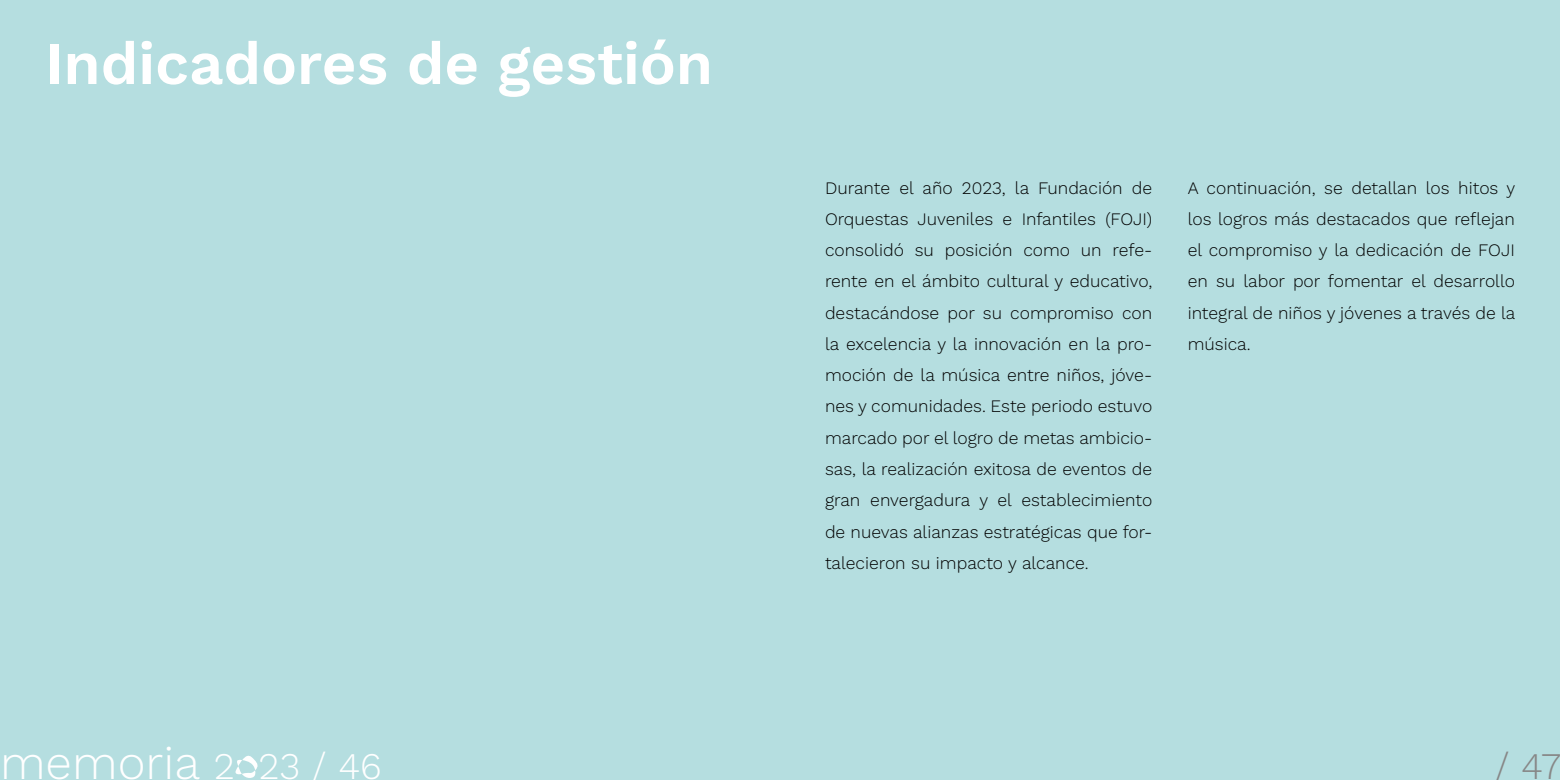
<style>
.page{position:relative;width:1560px;height:780px;background:#fff}
.page>*{position:absolute;margin:0;border:0;box-sizing:border-box;transform-origin:0 0}
.t1{font:600 60px "Work Sans";color:#fff}
.t2{font:47.5px "Work Sans";color:#fff}
.t3{font:37.5px "Work Sans";color:#878787}
.t4{font:17.5px/31.2px "Work Sans";color:#000;text-align:justify}
.s1{font-size:37.5px}
</style>
<div class="page">
<div style="left:0;top:0;width:780px;height:780px;background:#b5dee0"></div>
<div style="left:780px;top:0;width:779px;height:780px;background:#b5dee0"></div>
<svg style="left:235px;top:755px;width:23px;height:23px"></svg>
<h1 class="t1" style="left:45px;top:18px;width:669px">Indicadores de gestión</h1>
<p class="t4" style="left:825px;top:171px;width:329px">Durante el año 2023, la Fundación de Orquestas Juveniles e Infantiles (FOJI) consolidó su posición como un refe&shy;rente en el ámbito cultural y educativo, destacándose por su compromiso con la excelencia y la innovación en la pro&shy;moción de la música entre niños, jóve&shy;nes y comunidades. Este periodo estuvo marcado por el logro de metas ambicio&shy;sas, la realización exitosa de eventos de gran envergadura y el establecimiento de nuevas alianzas estratégicas que for&shy;talecieron su impacto y alcance.</p>
<p class="t4" style="left:1187px;top:171px;width:329px">A continuación, se detallan los hitos y los logros más destacados que reflejan el compromiso y la dedicación de FOJI en su labor por fomentar el desarrollo integral de niños y jóvenes a través de la música.</p>
<h2 class="t2" style="left:0;top:726px;width:383px">memoria <span class="s1">2 23 / 46</span></h2>
<h3 class="t3" style="left:1494px;top:737px;width:68px">/ 47</h3>
</div>
